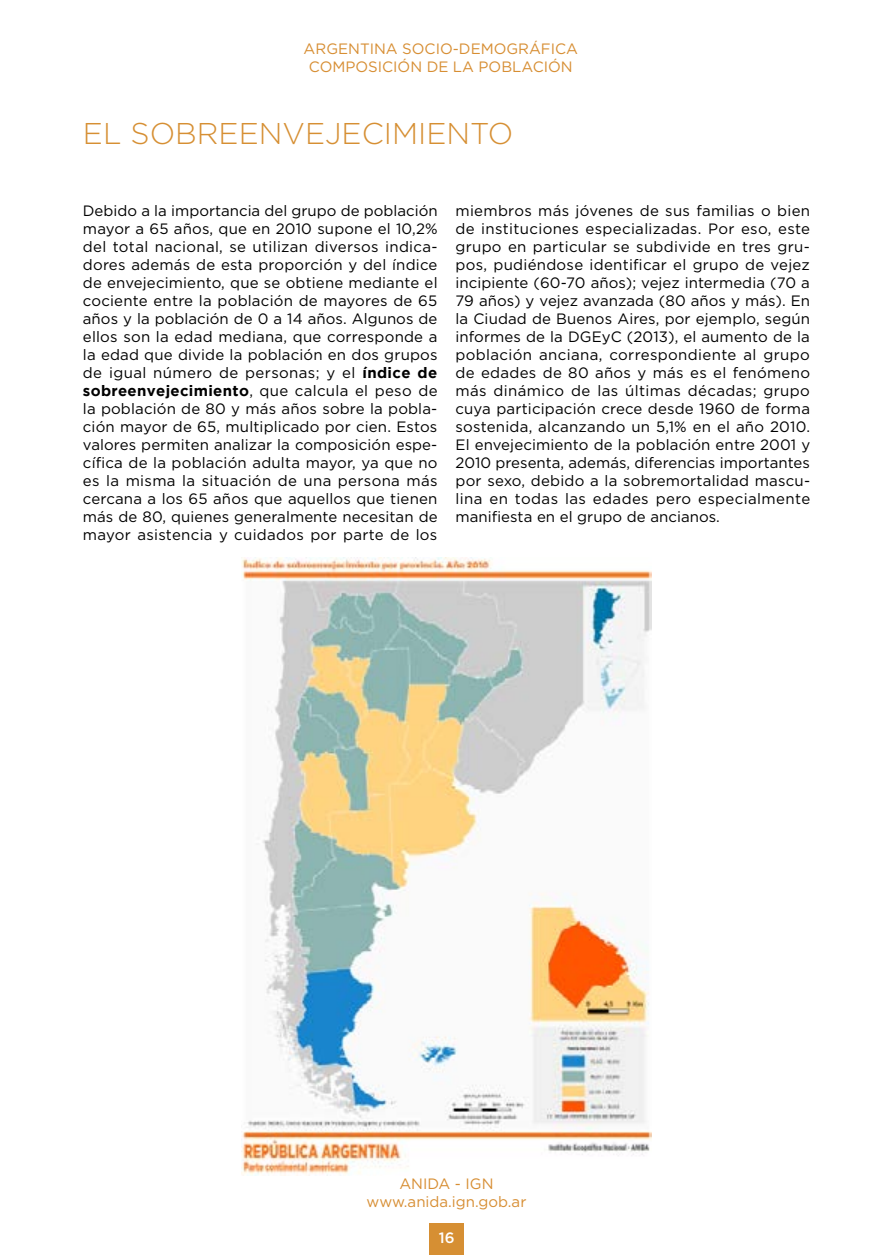
<style>
.page{position:relative;width:893px;height:1255px;background:#fff}
.page>*{position:absolute;margin:0;border:0;box-sizing:border-box;transform-origin:0 0}
.t1{font:300 30px "Gotham";color:#d68f33}
.t2{font:15px/18px "Gotham";letter-spacing:.02em;color:#000;text-align:justify}
.t3{font:15px/18px "Gotham";color:#d78e33;text-align:center}
.t4{font:500 15px "Gotham";color:#fff}
.s1{font-weight:700}
</style>
<div class="page">
<div style="left:429px;top:1222px;width:34px;height:32px;background:#d68f33"></div>
<img style="left:242px;top:557px;width:409px;height:618px">
<p class="t3" style="left:304px;top:39px;width:276px">ARGENTINA SOCIO-DEMOGRÁFICA<br>COMPOSICIÓN DE LA POBLACIÓN</p>
<h1 class="t1" style="left:83px;top:117px;width:432px">EL SOBREENVEJECIMIENTO</h1>
<p class="t2" style="left:83px;top:201px;width:356px">Debido a la importancia del grupo de población mayor a 65 años, que en 2010 supone el 10,2% del total nacional, se utilizan diversos indica&shy;dores además de esta proporción y del índice de envejecimiento, que se obtiene mediante el cociente entre la población de mayores de 65 años y la población de 0 a 14 años. Algunos de ellos son la edad mediana, que corresponde a la edad que divide la población en dos grupos de igual número de personas; y el <span class="s1">índice de sobreenvejecimiento</span>, que calcula el peso de la población de 80 y más años sobre la pobla&shy;ción mayor de 65, multiplicado por cien. Estos valores permiten analizar la composición espe&shy;cífica de la población adulta mayor, ya que no es la misma la situación de una persona más cercana a los 65 años que aquellos que tienen más de 80, quienes generalmente necesitan de mayor asistencia y cuidados por parte de los</p>
<p class="t2" style="left:455px;top:201px;width:356px">miembros más jóvenes de sus familias o bien de instituciones especializadas. Por eso, este grupo en particular se subdivide en tres gru&shy;pos, pudiéndose identificar el grupo de vejez incipiente (60-70 años); vejez intermedia (70 a 79 años) y vejez avanzada (80 años y más). En la Ciudad de Buenos Aires, por ejemplo, según informes de la DGEyC (2013), el aumento de la población anciana, correspondiente al grupo de edades de 80 años y más es el fenómeno más dinámico de las últimas décadas; grupo cuya participación crece desde 1960 de forma sostenida, alcanzando un 5,1% en el año 2010.<br>El envejecimiento de la población entre 2001 y 2010 presenta, además, diferencias importantes por sexo, debido a la sobremortalidad mascu&shy;lina en todas las edades pero especialmente manifiesta en el grupo de ancianos.</p>
<p class="t3" style="left:367px;top:1173px;width:161px">ANIDA - IGN www.anida.ign.gob.ar</p>
<p class="t4" style="left:439px;top:1227px;width:17px">16</p>
</div>
